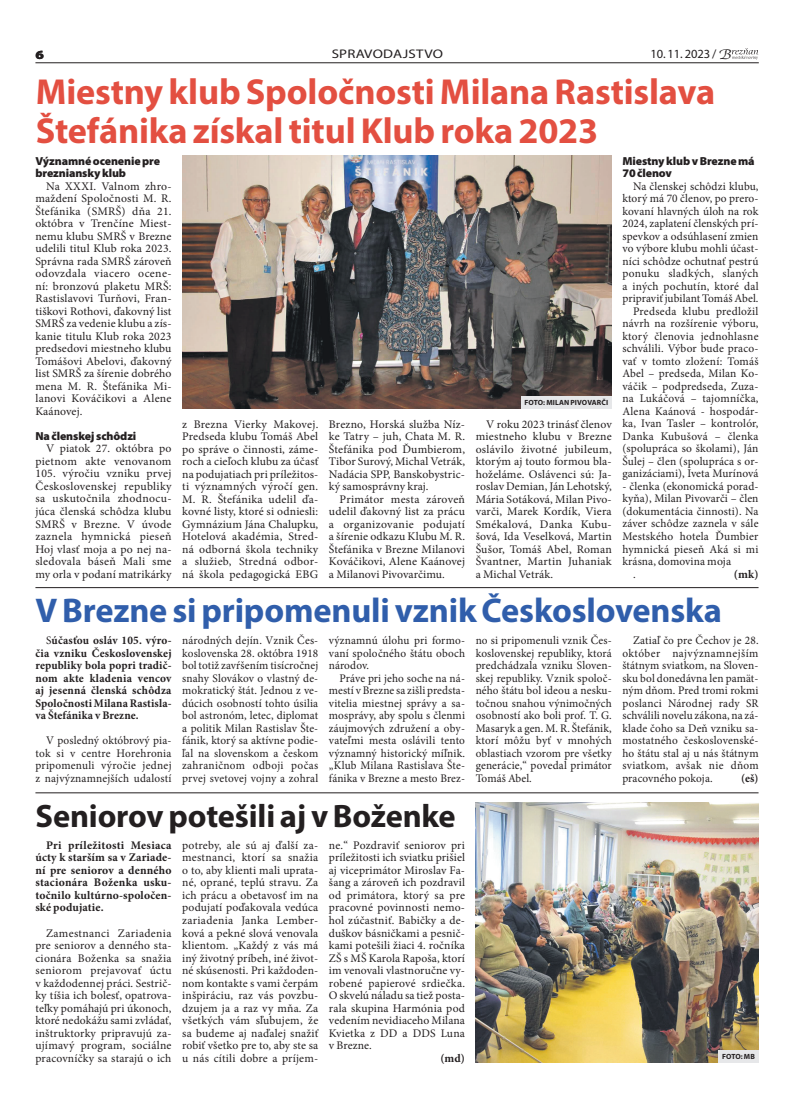
<style>
.page{position:relative;width:794px;height:1110px;background:#fff}
.page>*{position:absolute;margin:0;border:0;box-sizing:border-box;transform-origin:0 0}
.t1{font:700 36.25px/38.8px "Myriad Pro";letter-spacing:-.005em;color:#e34f41}
.t2{font:700 34.38px "Myriad Pro";letter-spacing:-.005em;color:#305eab}
.t3{font:700 32.5px "Myriad Pro";letter-spacing:-.005em;color:#231f20}
.t4{font:12.5px "Myriad Pro";letter-spacing:.015em;color:#231f20;scale:1.19 1}
.t5{font:12.5px "Myriad Pro";letter-spacing:.015em;color:#231f20}
.t6{font:900 12.5px "Myriad Pro";color:#231f20;scale:1.19 1}
.t7{font:11.62px/12.5px "Minion Pro";letter-spacing:.015em;color:#231f20;text-align:justify}
.t8{font:700 11.62px/12.5px "Minion Pro";letter-spacing:.015em;color:#231f20;text-align:justify}
.t9{font:900 11.62px/12.5px "Myriad Pro";letter-spacing:-.01em;color:#231f20}
.t10{font:700 7.5px "Myriad Pro";letter-spacing:.015em;color:#231f20}
.s1{font-family:"Cerigo Swa Itc TEE";font-style:italic;font-size:13.38px;color:#fff}
.s2{font-weight:400}
</style>
<div class="page">
<hr style="left:35px;top:63px;width:723px;height:1px;background:#231f20">
<svg style="left:732px;top:48px;width:26px;height:12px"></svg>
<hr style="left:35px;top:587px;width:723px;height:1px;background:#231f20">
<hr style="left:35px;top:792px;width:723px;height:1px;background:#231f20">
<img style="left:182px;top:156px;width:430px;height:252px">
<div style="left:521px;top:396px;width:91px;height:12px;background:#e6e7e9"></div>
<img style="left:476px;top:802px;width:282px;height:259px">
<div style="left:718px;top:1049px;width:40px;height:12px;background:#e6e7e9"></div>
<p class="t6" style="left:35px;top:48px;width:9px">6</p>
<p class="t5" style="left:650px;top:46px;width:83px">10. 11. 2023 / <span class="s1">B</span></p>
<p class="t4" style="left:332px;top:46px;width:95px">SPRAVODAJSTVO</p>
<h1 class="t1" style="left:36px;top:71px;width:681px">Miestny klub Spoločnosti Milana Rastislava<br>Štefánika získal titul Klub roka 2023</h1>
<p class="t9" style="left:35px;top:155px;width:126px">Významné ocenenie pre brezniansky klub</p>
<p class="t7" style="left:35px;top:180px;width:138px;text-indent:11px">Na XXXI. Valnom zhro&shy;maždení Spoločnosti M. R.<br>Štefánika (SMRŠ) dňa 21. októbra v Trenčíne Miest&shy;nemu klubu SMRŠ v Brezne udelili titul Klub roka 2023.<br>Správna rada SMRŠ zároveň odovzdala viacero ocene&shy;ní: bronzovú plaketu MRŠ:<br>Rastislavovi Turňovi, Fran&shy;tiškovi Rothovi, ďakovný list SMRŠ za vedenie klubu a zís&shy;kanie titulu Klub roka 2023 predsedovi miestneho klubu Tomášovi Abelovi, ďakovný list SMRŠ za šírenie dobrého mena M. R. Štefánika Mi&shy;lanovi Kováčikovi a Alene Kaánovej.</p>
<p class="t9" style="left:35px;top:430px;width:102px">Na členskej schôdzi</p>
<p class="t7" style="left:35px;top:442px;width:138px;text-indent:11px">V piatok 27. októbra po pietnom akte venovanom 105. výročiu vzniku prvej Československej republiky sa uskutočnila zhodnocu&shy;júca členská schôdza klubu SMRŠ v Brezne. V úvode zaznela hymnická pieseň Hoj vlasť moja a po nej na&shy;sledovala báseň Mali sme my orla v podaní matrikárky</p>
<p class="t7" style="left:182px;top:417px;width:138px">z Brezna Vierky Makovej.<br>Predseda klubu Tomáš Abel po správe o činnosti, záme&shy;roch a cieľoch klubu za účasť na podujatiach pri príležitos&shy;ti významných výročí gen.<br>M. R. Štefánika udelil ďa&shy;kovné listy, ktoré si odniesli:<br>Gymnázium Jána Chalupku, Hotelová akadémia, Stred&shy;ná odborná škola techniky a služieb, Stredná odbor&shy;ná škola pedagogická EBG</p>
<p class="t7" style="left:329px;top:417px;width:138px">Brezno, Horská služba Níz&shy;ke Tatry – juh, Chata M. R.<br>Štefánika pod Ďumbierom, Tibor Surový, Michal Vetrák, Nadácia SPP, Banskobystric&shy;ký samosprávny kraj.</p>
<p class="t7" style="left:329px;top:492px;width:138px;text-indent:11px">Primátor mesta zároveň udelil ďakovný list za prácu a organizovanie podujatí a šírenie odkazu Klubu M. R.<br>Štefánika v Brezne Milanovi Kováčikovi, Alene Kaánovej a Milanovi Pivovarčimu.</p>
<p class="t10" style="left:524px;top:397px;width:85px">FOTO: MILAN PIVOVARČI</p>
<p class="t7" style="left:476px;top:417px;width:138px;text-indent:11px">V roku 2023 trinásť členov miestneho klubu v Brezne oslávilo životné jubileum, ktorým aj touto formou bla&shy;hoželáme. Oslávenci sú: Ja&shy;roslav Demian, Ján Lehotský, Mária Sotáková, Milan Pivo&shy;varči, Marek Kordík, Viera Smékalová, Danka Kubu&shy;šová, Ida Veselková, Martin Šušor, Tomáš Abel, Roman Švantner, Martin Juhaniak a Michal Vetrák.</p>
<p class="t9" style="left:622px;top:154px;width:134px">Miestny klub vBrezne má<br>70 členov</p>
<p class="t7" style="left:622px;top:180px;width:138px;text-align:right">Na členskej schôdzi klubu, ktorý má 70 členov, po prero&shy;kovaní hlavných úloh na rok<br>2024, zaplatení členských prí&shy;spevkov a odsúhlasení zmien vo výbore klubu mohli účast&shy;níci schôdze ochutnať pestrú ponuku sladkých, slaných a iných pochutín, ktoré dal pripraviť jubilant Tomáš Abel.<br>Predseda klubu predložil návrh na rozšírenie výboru, ktorý členovia jednohlasne schválili. Výbor bude praco&shy;vať v tomto zložení: Tomáš<br>Abel – predseda, Milan Ko&shy;váčik – podpredseda, Zuza&shy;na Lukáčová – tajomníčka,<br>Alena Kaánová - hospodár&shy;ka, Ivan Tasler – kontrolór,<br>Danka Kubušová – členka (spolupráca so školami), Ján<br>Šulej – člen (spolupráca s or&shy;ganizáciami), Iveta Murínová</p>
<p class="t7" style="left:622px;top:480px;width:138px">- členka (ekonomická porad-</p>
<p class="t7" style="left:622px;top:492px;width:138px">kyňa), Milan Pivovarči – člen</p>
<p class="t7" style="left:622px;top:505px;width:138px">(dokumentácia činnosti). Na</p>
<p class="t7" style="left:622px;top:517px;width:138px">záver schôdze zaznela v sále</p>
<p class="t7" style="left:622px;top:530px;width:138px">Mestského hotela Ďumbier</p>
<p class="t7" style="left:622px;top:542px;width:138px">hymnická pieseň Aká si mi</p>
<p class="t7" style="left:622px;top:555px;width:110px">krásna, domovina moja</p>
<p class="t7" style="left:633px;top:567px;width:4px">.</p>
<p class="t8" style="left:734px;top:567px;width:26px">(mk)</p>
<h2 class="t2" style="left:35px;top:587px;width:688px">V Brezne si pripomenuli vznik Československa</h2>
<p class="t8" style="left:35px;top:633px;width:138px;text-indent:11px"><span class="s2">S</span>účasťou osláv 105. výro&shy;čia vzniku Československej republiky bola popri tradič&shy;nom akte kladenia vencov aj jesenná členská schôdza Spoločnosti Milana Rastisla&shy;va Štefánika v Brezne.</p>
<p class="t7" style="left:35px;top:734px;width:138px;text-indent:11px">V posledný októbrový pia&shy;tok si v centre Horehronia pripomenuli výročie jednej z najvýznamnejších udalostí</p>
<p class="t7" style="left:182px;top:634px;width:138px">národných dejín. Vznik Čes&shy;koslovenska 28. októbra 1918 bol totiž zavŕšením tisícročnej snahy Slovákov o vlastný de&shy;mokratický štát. Jednou z ve&shy;dúcich osobností tohto úsilia bol astronóm, letec, diplomat a politik Milan Rastislav Šte&shy;fánik, ktorý sa aktívne podie&shy;ľal na slovenskom a českom zahraničnom odboji počas prvej svetovej vojny a zohral</p>
<p class="t7" style="left:329px;top:634px;width:138px">významnú úlohu pri formo&shy;vaní spoločného štátu oboch národov.</p>
<p class="t7" style="left:329px;top:671px;width:138px;text-indent:11px">Práve pri jeho soche na ná&shy;mestí v Brezne sa zišli predsta&shy;vitelia miestnej správy a sa&shy;mosprávy, aby spolu s členmi záujmových združení a oby&shy;vateľmi mesta oslávili tento významný historický míľnik. „Klub Milana Rastislava Šte&shy;fánika v Brezne a mesto Brez-</p>
<h3 class="t3" style="left:35px;top:794px;width:422px">Seniorov potešili aj v Boženke</h3>
<p class="t8" style="left:35px;top:838px;width:138px;text-indent:11px">Pri príležitosti Mesiaca úcty k starším sa v Zariade&shy;ní pre seniorov a denného stacionára Boženka usku&shy;točnilo kultúrno-spoločen&shy;ské podujatie.</p>
<p class="t7" style="left:35px;top:926px;width:138px;text-indent:11px">Zamestnanci Zariadenia pre seniorov a denného sta&shy;cionára Boženka sa snažia seniorom prejavovať úctu v každodennej práci. Sestrič&shy;ky tíšia ich bolesť, opatrova&shy;teľky pomáhajú pri úkonoch, ktoré nedokážu sami zvládať, inštruktorky pripravujú za&shy;ujímavý program, sociálne pracovníčky sa starajú o ich</p>
<p class="t7" style="left:182px;top:838px;width:138px">potreby, ale sú aj ďalší za&shy;mestnanci, ktorí sa snažia o to, aby klienti mali uprata&shy;né, oprané, teplú stravu. Za ich prácu a obetavosť im na podujatí poďakovala vedúca zariadenia Janka Lember&shy;ková a pekné slová venovala klientom. „Každý z vás má iný životný príbeh, iné život&shy;né skúsenosti. Pri každoden&shy;nom kontakte s vami čerpám inšpiráciu, raz vás povzbu&shy;dzujem ja a raz vy mňa. Za všetkých vám sľubujem, že sa budeme aj naďalej snažiť robiť všetko pre to, aby ste sa u nás cítili dobre a príjem-</p>
<p class="t7" style="left:329px;top:838px;width:138px">ne.“ Pozdraviť seniorov pri príležitosti ich sviatku prišiel aj viceprimátor Miroslav Fa&shy;šang a zároveň ich pozdravil od primátora, ktorý sa pre pracovné povinnosti nemo&shy;hol zúčastniť. Babičky a de&shy;duškov básničkami a pesnič&shy;kami potešili žiaci 4. ročníka ZŠ s MŠ Karola Rapoša, ktorí im venovali vlastnoručne vy&shy;robené papierové srdiečka.<br>O skvelú náladu sa tiež posta&shy;rala skupina Harmónia pod vedením nevidiaceho Milana Kvietka z DD a DDS Luna v Brezne.</p>
<p class="t8" style="left:440px;top:1051px;width:26px">(md)</p>
<p class="t7" style="left:476px;top:634px;width:138px">no si pripomenuli vznik Čes&shy;koslovenskej republiky, ktorá predchádzala vzniku Sloven&shy;skej republiky. Vznik spoloč&shy;ného štátu bol ideou a nesku&shy;točnou snahou výnimočných osobností ako boli prof. T. G.<br>Masaryk a gen. M. R. Štefánik, ktorí môžu byť v mnohých oblastiach vzorom pre všetky generácie,“ povedal primátor Tomáš Abel.</p>
<p class="t7" style="left:622px;top:634px;width:138px;text-indent:11px">Zatiaľ čo pre Čechov je 28. október najvýznamnejším štátnym sviatkom, na Sloven&shy;sku bol donedávna len pamät&shy;ným dňom. Pred tromi rokmi poslanci Národnej rady SR schválili novelu zákona, na zá&shy;klade čoho sa Deň vzniku sa&shy;mostatného československé&shy;ho štátu stal aj u nás štátnym sviatkom, avšak nie dňom pracovného pokoja.</p>
<p class="t8" style="left:741px;top:771px;width:19px">(eš)</p>
<p class="t10" style="left:722px;top:1050px;width:34px">FOTO: MB</p>
</div>
